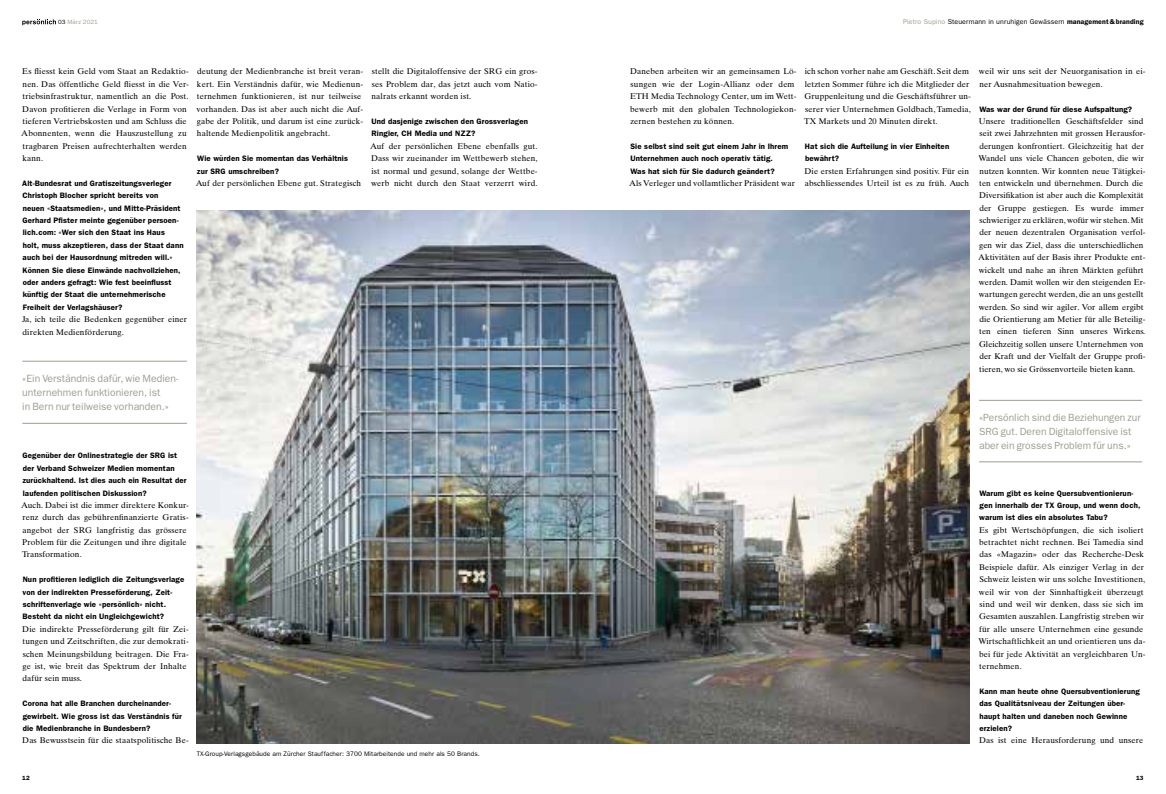
<style>
.page{position:relative;width:1166px;height:794px;background:#fff}
.page>*{position:absolute;margin:0;border:0;box-sizing:border-box;transform-origin:0 0}
.t1{font:10.5px/14px "Franklin Gothic";color:#9e9d90}
.t2{font:10.41px/13.8px "Franklin Gothic";color:#9e9d90}
.t3{font:8.31px/12.3px "Times Ten";letter-spacing:.015em;color:#000}
.t4{font:600 7.88px/12.3px "Franklin Gothic";letter-spacing:.015em;color:#000}
.t5{font:7px "Franklin Gothic";letter-spacing:.015em;color:#000}
.t6{font:6.56px "Franklin Gothic";letter-spacing:.01em;color:#000}
.t7{font:6.12px "Franklin Gothic";letter-spacing:.015em;color:#9e9d90}
.t8{font:600 6.12px "Franklin Gothic";color:#000}
.s1{color:#000}
.s2{color:#9e9d90}
.s3{font-weight:600}
</style>
<div class="page">
<hr style="left:22px;top:361px;width:165px;height:1px;background:#9e9d90">
<hr style="left:22px;top:423px;width:165px;height:1px;background:#9e9d90">
<img style="left:197px;top:211px;width:772px;height:532px">
<hr style="left:979px;top:400px;width:163px;height:1px;background:#9e9d90">
<hr style="left:979px;top:461px;width:163px;height:1px;background:#9e9d90">
<svg style="left:22px;top:19px;width:34px;height:6px"></svg>
<p class="t7" style="left:58px;top:19px;width:41px"><span class="s1">03</span> März 2021</p>
<p class="t3" style="left:196px;top:65px;width:168px">deutung der Medienbranche ist breit veran&shy;kert. Ein Verständnis dafür, wie Medienun&shy;ternehmen funktionieren, ist nur teilweise vorhanden. Das ist aber auch nicht die Auf&shy;gabe der Politik, und darum ist eine zurück&shy;haltende Medienpolitik angebracht.</p>
<p class="t4" style="left:197px;top:152px;width:153px">Wie würden Sie momentan das Verhältnis zur SRG umschreiben?</p>
<p class="t3" style="left:196px;top:177px;width:167px">Auf der persönlichen Ebene gut. Strategisch</p>
<p class="t3" style="left:21px;top:65px;width:169px">Es fliesst kein Geld vom Staat an Redaktio&shy;nen. Das öffentliche Geld fliesst in die Ver&shy;triebsinfrastruktur, namentlich an die Post.<br>Davon profitieren die Verlage in Form von tieferen Vertriebskosten und am Schluss die Abonnenten, wenn die Hauszustellung zu tragbaren Preisen aufrechterhalten werden kann.</p>
<p class="t4" style="left:22px;top:177px;width:163px">Alt-Bundesrat und Gratiszeitungsverleger Christoph Blocher spricht bereits von<br>neuen «Staatsmedien», und Mitte-Präsident Gerhard Pfister meinte gegenüber persoen&shy;lich.com: «Wer sich den Staat ins Haus<br>holt, muss akzeptieren, dass der Staat dann auch bei der Hausordnung mitreden will.» Können Sie diese Einwände nachvollziehen, oder anders gefragt: Wie fest beeinflusst künftig der Staat die unternehmerische Freiheit der Verlagshäuser?</p>
<p class="t3" style="left:22px;top:313px;width:167px">Ja, ich teile die Bedenken gegenüber einer direkten Medienförderung.</p>
<p class="t3" style="left:372px;top:65px;width:168px;text-align:justify">stellt die Digitaloffensive der SRG ein gros&shy;ses Problem dar, das jetzt auch vom Natio&shy;nalrats erkannt worden ist.</p>
<p class="t4" style="left:372px;top:115px;width:158px">Und dasjenige zwischen den Grossverlagen<br>Ringier, CH Media und NZZ?</p>
<p class="t3" style="left:370px;top:140px;width:169px;text-align:justify">Auf der persönlichen Ebene ebenfalls gut.<br>Dass wir zueinander im Wettbewerb stehen, ist normal und gesund, solange der Wettbe&shy;werb nicht durch den Staat verzerrt wird.</p>
<p class="t1" style="left:22px;top:372px;width:158px">«Ein Verständnis dafür, wie Medien&shy;unternehmen funktionieren, ist<br>in Bern nur teilweise vorhanden.»</p>
<p class="t4" style="left:23px;top:449px;width:165px">Gegenüber der Onlinestrategie der SRG ist der Verband Schweizer Medien momentan zurückhaltend. Ist dies auch ein Resultat der laufenden politischen Diskussion?</p>
<p class="t3" style="left:21px;top:499px;width:169px">Auch. Dabei ist die immer direktere Konkur&shy;renz durch das gebührenfinanzierte Gratis&shy;angebot der SRG langfristig das grössere Problem für die Zeitungen und ihre digitale Transformation.</p>
<p class="t4" style="left:23px;top:573px;width:163px">Nun profitieren lediglich die Zeitungsverlage von der indirekten Presseförderung, Zeit&shy;schriftenverlage wie «persönlich» nicht.<br>Besteht da nicht ein Ungleichgewicht?</p>
<p class="t3" style="left:22px;top:623px;width:168px">Die indirekte Presseförderung gilt für Zei&shy;tungen und Zeitschriften, die zur demokrati&shy;schen Meinungsbildung beitragen. Die Fra&shy;ge ist, wie breit das Spektrum der Inhalte dafür sein muss.</p>
<p class="t4" style="left:23px;top:697px;width:161px">Corona hat alle Branchen durcheinander&shy;gewirbelt. Wie gross ist das Verständnis für die Medienbranche in Bundesbern?</p>
<p class="t3" style="left:22px;top:734px;width:168px">Das Bewusstsein für die staatspolitische Be-</p>
<p class="t6" style="left:197px;top:749px;width:284px">TX-Group-Verlagsgebäude am Zürcher Stauffacher: 3700 Mitarbeitende und mehr als 50 Brands.</p>
<p class="t5" style="left:903px;top:17px;width:242px"><span class="s2">Pietro Supino</span> Steuermann in unruhigen Gewässern <span class="s3">management &amp; branding</span></p>
<p class="t3" style="left:630px;top:65px;width:168px">Daneben arbeiten wir an gemeinsamen Lö&shy;sungen wie der Login-Allianz oder dem ETH Media Technology Center, um im Wett&shy;bewerb mit den globalen Technologiekon&shy;zernen bestehen zu können.</p>
<p class="t4" style="left:630px;top:140px;width:159px">Sie selbst sind seit gut einem Jahr in Ihrem<br>Unternehmen auch noch operativ tätig.<br>Was hat sich für Sie dadurch geändert?</p>
<p class="t3" style="left:629px;top:177px;width:167px">Als Verleger und vollamtlicher Präsident war</p>
<p class="t3" style="left:979px;top:65px;width:168px">weil wir uns seit der Neuorganisation in ei&shy;ner Ausnahmesituation bewegen.</p>
<p class="t4" style="left:979px;top:102px;width:154px">Was war der Grund für diese Aufspaltung?</p>
<p class="t3" style="left:978px;top:115px;width:169px">Unsere traditionellen Geschäftsfelder sind seit zwei Jahrzehnten mit grossen Herausfor&shy;derungen konfrontiert. Gleichzeitig hat der Wandel uns viele Chancen geboten, die wir nutzen konnten. Wir konnten neue Tätigkei&shy;ten entwickeln und übernehmen. Durch die Diversifikation ist aber auch die Komplexität der Gruppe gestiegen. Es wurde immer schwieriger zu erklären, wofür wir stehen. Mit der neuen dezentralen Organisation verfol&shy;gen wir das Ziel, dass die unterschiedlichen Aktivitäten auf der Basis ihrer Produkte ent&shy;wickelt und nahe an ihren Märkten geführt werden. Damit wollen wir den steigenden Er&shy;wartungen gerecht werden, die an uns gestellt werden. So sind wir agiler. Vor allem ergibt die Orientierung am Metier für alle Beteilig&shy;ten einen tieferen Sinn unseres Wirkens.<br>Gleichzeitig sollen unsere Unternehmen von der Kraft und der Vielfalt der Gruppe profi&shy;tieren, wo sie Grössenvorteile bieten kann.</p>
<p class="t3" style="left:804px;top:65px;width:168px">ich schon vorher nahe am Geschäft. Seit dem letzten Sommer führe ich die Mitglieder der Gruppenleitung und die Geschäftsführer un&shy;serer vier Unternehmen Goldbach, Tamedia, TX Markets und 20 Minuten direkt.</p>
<p class="t4" style="left:805px;top:140px;width:146px">Hat sich die Aufteilung in vier Einheiten bewährt?</p>
<p class="t3" style="left:804px;top:164px;width:166px">Die ersten Erfahrungen sind positiv. Für ein abschliessendes Urteil ist es zu früh. Auch</p>
<p class="t2" style="left:979px;top:411px;width:163px">«Persönlich sind die Beziehungen zur<br>SRG gut. Deren Digitaloffensive ist aber ein grosses Problem für uns.»</p>
<p class="t4" style="left:979px;top:486px;width:163px">Warum gibt es keine Quersubventionierun&shy;gen innerhalb der TX Group, und wenn doch, warum ist dies ein absolutes Tabu?</p>
<p class="t3" style="left:978px;top:523px;width:169px">Es gibt Wertschöpfungen, die sich isoliert betrachtet nicht rechnen. Bei Tamedia sind das «Magazin» oder das Recherche-Desk Beispiele dafür. Als einziger Verlag in der Schweiz leisten wir uns solche Investitionen, weil wir von der Sinnhaftigkeit überzeugt sind und weil wir denken, dass sie sich im Gesamten auszahlen. Langfristig streben wir für alle unsere Unternehmen eine gesunde Wirtschaftlichkeit an und orientieren uns da&shy;bei für jede Aktivität an vergleichbaren Un&shy;ternehmen.</p>
<p class="t4" style="left:979px;top:684px;width:162px">Kann man heute ohne Quersubventionierung das Qualitätsniveau der Zeitungen über&shy;haupt halten und daneben noch Gewinne erzielen?</p>
<p class="t3" style="left:979px;top:734px;width:166px">Das ist eine Herausforderung und unsere</p>
<p class="t8" style="left:22px;top:774px;width:9px">12</p>
<p class="t8" style="left:1136px;top:774px;width:9px">13</p>
</div>
